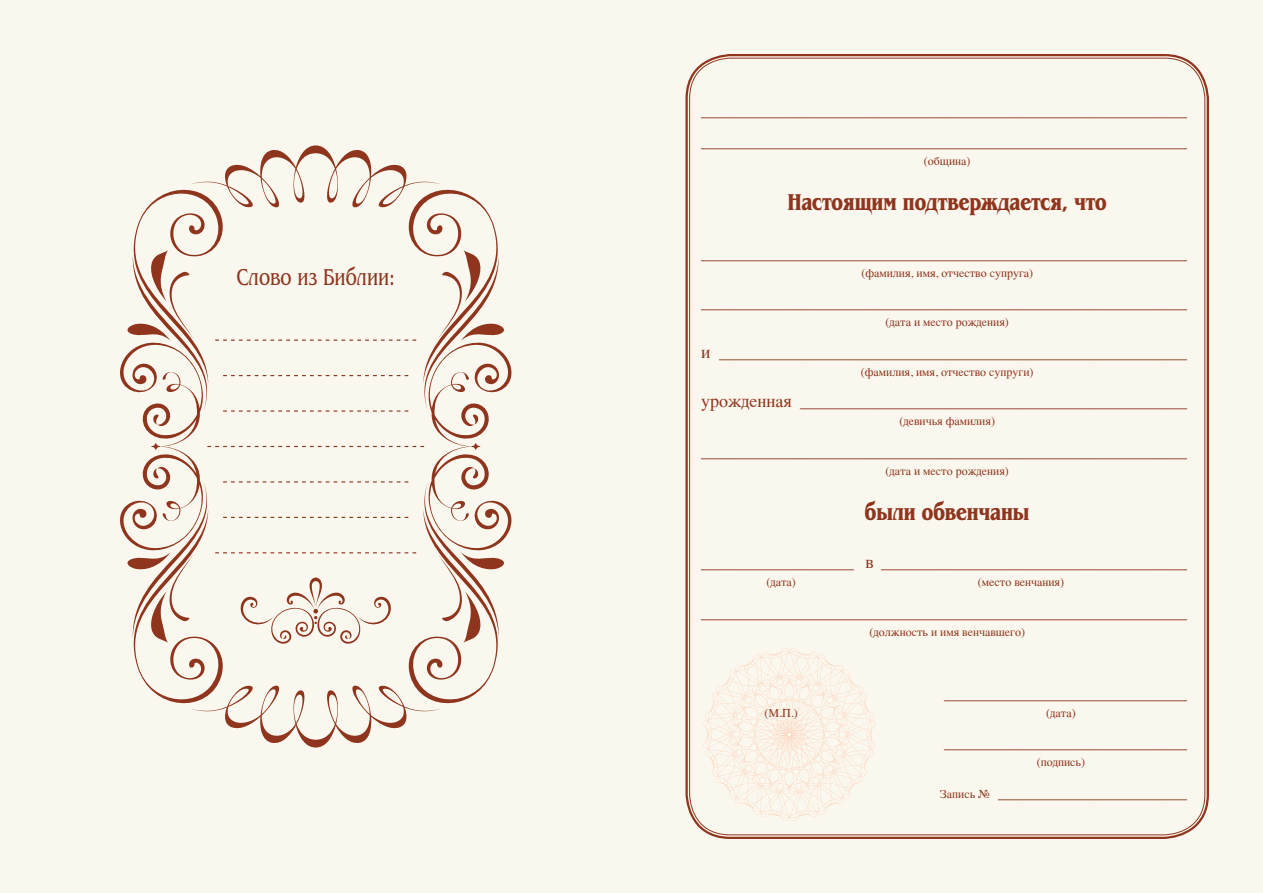
<style>
.page{position:relative;width:1263px;height:893px;background:#faf8ee}
.page>*{position:absolute;margin:0;border:0;box-sizing:border-box;transform-origin:0 0}
.t1{font:700 24px "AG Bengaly C";color:#8f351e;scale:.75 1}
.t2{font:24px "AG Bengaly C";color:#8f351e;scale:.75 1}
.t3{font:18px/31.5px "Times";color:#8f351e}
.t4{font:12px "Times";color:#8f351e}
.s1{font-size:12px}
</style>
<div class="page">
<svg style="left:703px;top:648px;width:172px;height:173px"></svg>
<svg style="left:120px;top:145px;width:392px;height:602px"></svg>
<svg style="left:239px;top:577px;width:154px;height:68px"></svg>
<svg style="left:207px;top:446px;width:217px;height:1px"></svg>
<svg style="left:223px;top:410px;width:185px;height:2px"></svg>
<svg style="left:223px;top:517px;width:185px;height:1px"></svg>
<svg style="left:223px;top:481px;width:185px;height:1px"></svg>
<svg style="left:223px;top:375px;width:185px;height:1px"></svg>
<svg style="left:215px;top:340px;width:201px;height:1px"></svg>
<svg style="left:215px;top:552px;width:201px;height:1px"></svg>
<h1 class="t2" style="left:236px;top:264px;width:213px">Слово из Библии:</h1>
<p class="t3" style="left:701px;top:92px;width:488px">______________________________________________________ ______________________________________________________</p>
<p class="t4" style="left:924px;top:150px;width:48px">(община)</p>
<h1 class="t1" style="left:788px;top:188px;width:427px">Настоящим подтверждается, что</h1>
<p class="t3" style="left:701px;top:235px;width:488px">______________________________________________________</p>
<p class="t4" style="left:861px;top:261px;width:173px">(фамилия, имя, отчество супруга)</p>
<p class="t3" style="left:701px;top:285px;width:488px">______________________________________________________</p>
<p class="t4" style="left:885px;top:311px;width:125px">(дата и место рождения)</p>
<p class="t3" style="left:701px;top:334px;width:488px">и ____________________________________________________</p>
<p class="t4" style="left:861px;top:360px;width:174px">(фамилия, имя, отчество супруги)</p>
<p class="t3" style="left:701px;top:384px;width:488px">урожденная ___________________________________________</p>
<p class="t4" style="left:899px;top:410px;width:97px">(девичья фамилия)</p>
<p class="t3" style="left:701px;top:433px;width:488px">______________________________________________________</p>
<p class="t4" style="left:885px;top:459px;width:125px">(дата и место рождения)</p>
<h1 class="t1" style="left:865px;top:498px;width:221px">были обвенчаны</h1>
<p class="t3" style="left:701px;top:545px;width:488px">_________________ в __________________________________</p>
<p class="t4" style="left:766px;top:571px;width:31px">(дата)</p>
<p class="t4" style="left:978px;top:571px;width:88px">(место венчания)</p>
<p class="t3" style="left:701px;top:595px;width:488px">______________________________________________________</p>
<p class="t4" style="left:869px;top:621px;width:157px">(должность и имя венчавшего)</p>
<p class="t3" style="left:944px;top:676px;width:244px">___________________________</p>
<p class="t4" style="left:764px;top:702px;width:35px">(М.П.)</p>
<p class="t4" style="left:1046px;top:702px;width:31px">(дата)</p>
<p class="t3" style="left:944px;top:725px;width:244px">___________________________</p>
<p class="t4" style="left:1037px;top:751px;width:50px">(подпись)</p>
<p class="t3" style="left:939px;top:775px;width:249px"><span class="s1">Запись №</span> _____________________</p>
</div>
